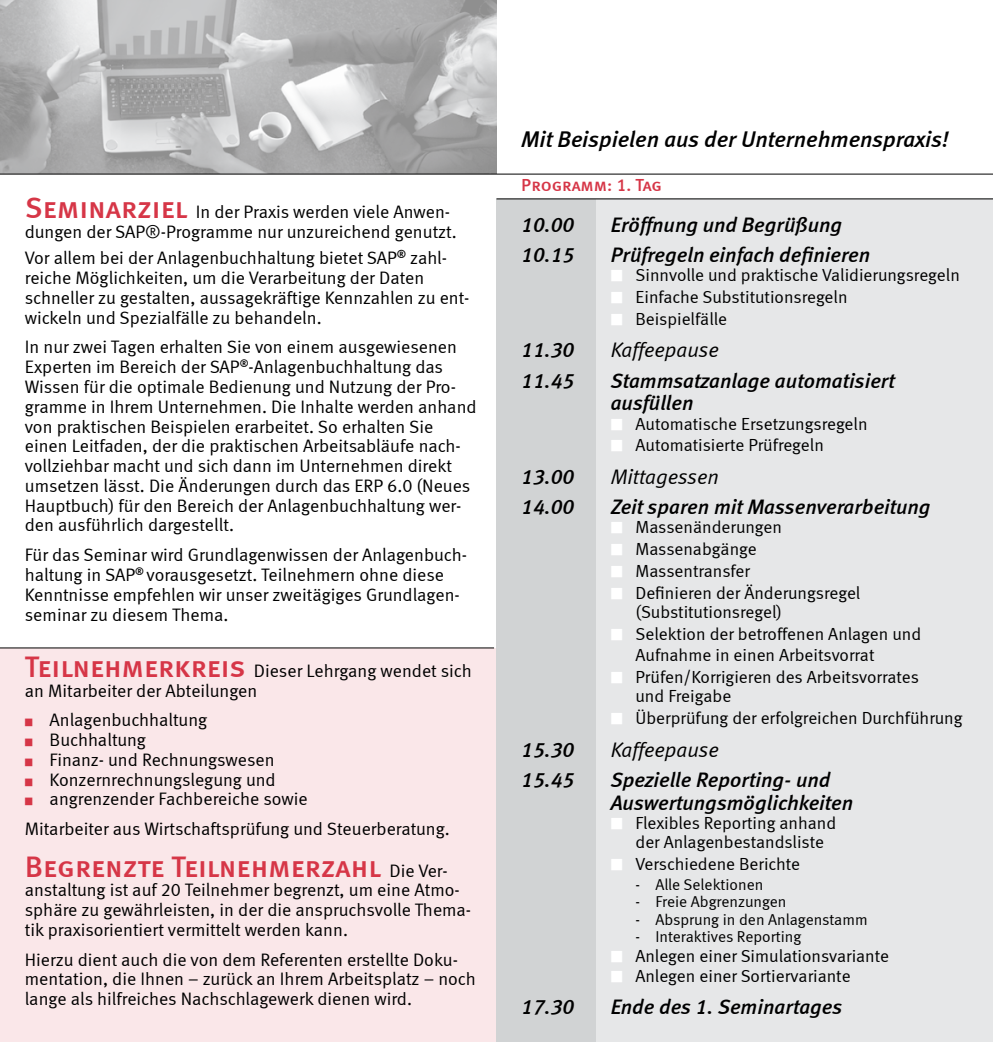
<style>
.page{position:relative;width:993px;height:1042px;background:#fff}
.page>*{position:absolute;margin:0;border:0;box-sizing:border-box;transform-origin:0 0}
.t1{font:29.75px "Meta Medium LF Caps";color:#d63647}
.t2{font:italic 22.75px "Meta Medium LF";color:#000}
.t3{font:italic 21px/22.8px "Meta Medium LF";color:#000}
.t4{font:italic 21px "Meta Normal LF";color:#000}
.t5{font:18.03px/19.8px "Meta Normal LF";color:#000}
.t6{font:17.5px/19.2px "Meta Normal";color:#000}
.t7{font:17.5px "Meta Medium LF Caps";letter-spacing:-.005em;color:#d63647}
.t8{font:15.75px "Meta Normal";color:#000}
.s1{font-family:"Meta Medium LF Caps";font-size:29.75px;color:#d63647}
.s2{color:#d63647}
.s3{font-family:"Meta Normal LF";font-size:18.03px;color:#000}
.s4{color:#fff}
</style>
<div class="page">
<div style="left:0;top:648px;width:496px;height:394px;background:#fae7e9"></div>
<img style="left:0;top:0;width:496px;height:174px">
<div style="left:496px;top:198px;width:496px;height:844px;background:#e6e7e8"></div>
<hr style="left:992px;top:198px;width:1px;height:844px;background:#e6e7e8">
<div style="left:496px;top:199px;width:99px;height:843px;background:#d1d3d4"></div>
<hr style="left:992px;top:199px;width:1px;height:843px;background:#d1d3d4">
<hr style="left:496px;top:198px;width:496px;height:1px;background:#000">
<hr style="left:0;top:647px;width:494px;height:1px;background:#000">
<hr style="left:0;top:174px;width:992px;height:1px;background:#000">
<p class="t5" style="left:25px;top:202px;width:433px"><span class="s1">Seminarziel</span> In der Praxis werden viele Anwen&shy;dungen der SAP®-Programme nur unzureichend genutzt.</p>
<p class="t5" style="left:25px;top:248px;width:446px">Vor allem bei der Anlagenbuchhaltung bietet SAP<sup>®</sup> zahl&shy;reiche Möglichkeiten, um die Verarbeitung der Daten schneller zu gestalten, aussagekräftige Kennzahlen zu ent&shy;wickeln und Spezialfälle zu behandeln.</p>
<p class="t5" style="left:25px;top:337px;width:453px">In nur zwei Tagen erhalten Sie von einem ausgewiesenen Experten im Bereich der SAP<sup>®</sup>-Anlagenbuchhaltung das Wissen für die optimale Bedienung und Nutzung der Pro&shy;gramme in Ihrem Unternehmen. Die Inhalte werden anhand von praktischen Beispielen erarbeitet. So erhalten Sie einen Leitfaden, der die praktischen Arbeitsabläufe nach&shy;vollziehbar macht und sich dann im Unternehmen direkt umsetzen lässt. Die Änderungen durch das ERP 6.0 (Neues Hauptbuch) für den Bereich der Anlagenbuchhaltung wer&shy;den ausführlich dargestellt.</p>
<p class="t5" style="left:25px;top:545px;width:443px">Für das Seminar wird Grundlagenwissen der Anlagenbuch&shy;haltung in SAP<sup>®</sup> vorausgesetzt. Teilnehmern ohne diese Kenntnisse empfehlen wir unser zweitägiges Grundlagen&shy;seminar zu diesem Thema.</p>
<p class="t5" style="left:25px;top:660px;width:448px"><span class="s1">Teilnehmerkreis</span> Dieser Lehrgang wendet sich an Mitarbeiter der Abteilungen</p>
<p class="t5" style="left:25px;top:710px;width:184px"><span class="s2">■</span> Anlagenbuchhaltung</p>
<p class="t5" style="left:25px;top:730px;width:123px"><span class="s2">■</span> Buchhaltung</p>
<p class="t5" style="left:25px;top:749px;width:251px"><span class="s2">■</span> Finanz- und Rechnungswesen</p>
<p class="t5" style="left:25px;top:769px;width:252px"><span class="s2">■</span> Konzernrechnungslegung und</p>
<p class="t5" style="left:25px;top:784px;width:426px;line-height:29.8px"><span class="s2">■</span> angrenzender Fachbereiche sowie<br>Mitarbeiter aus Wirtschaftsprüfung und Steuerberatung.</p>
<h1 class="t1" style="left:25px;top:849px;width:424px">Begrenzte Teilnehmerzahl <span class="s3">Die Ver-</span></h1>
<p class="t5" style="left:25px;top:880px;width:447px">anstaltung ist auf 20 Teilnehmer begrenzt, um eine Atmo&shy;sphäre zu gewährleisten, in der die anspruchsvolle Thema&shy;tik praxisorientiert vermittelt werden kann.</p>
<p class="t5" style="left:25px;top:949px;width:452px">Hierzu dient auch die von dem Referenten erstellte Doku&shy;mentation, die Ihnen – zurück an Ihrem Arbeitsplatz – noch lange als hilfreiches Nachschlagewerk dienen wird.</p>
<p class="t2" style="left:521px;top:126px;width:429px">Mit Beispielen aus der Unternehmenspraxis!</p>
<p class="t7" style="left:521px;top:175px;width:142px">Programm: 1. Tag</p>
<p class="t3" style="left:521px;top:213px;width:54px">10.00</p>
<p class="t3" style="left:610px;top:213px;width:233px">Eröffnung und Begrüßung</p>
<p class="t3" style="left:521px;top:243px;width:54px">10.15</p>
<p class="t3" style="left:610px;top:243px;width:261px">Prüfregeln einfach definieren</p>
<p class="t6" style="left:610px;top:265px;width:350px"><span class="s4">■</span> Sinnvolle und praktische Validierungsregeln</p>
<p class="t6" style="left:610px;top:287px;width:238px"><span class="s4">■</span> Einfache Substitutionsregeln</p>
<p class="t6" style="left:610px;top:309px;width:118px"><span class="s4">■</span> Beispielfälle</p>
<p class="t3" style="left:521px;top:338px;width:54px">11.30</p>
<p class="t4" style="left:610px;top:338px;width:110px">Kaffeepause</p>
<p class="t3" style="left:521px;top:368px;width:54px">11.45</p>
<p class="t3" style="left:610px;top:368px;width:285px">Stammsatzanlage automatisiert ausfüllen</p>
<p class="t6" style="left:610px;top:414px;width:258px"><span class="s4">■</span> Automatische Ersetzungsregeln</p>
<p class="t6" style="left:610px;top:435px;width:215px"><span class="s4">■</span> Automatisierte Prüfregeln</p>
<p class="t3" style="left:521px;top:465px;width:54px">13.00</p>
<p class="t4" style="left:610px;top:464px;width:110px">Mittagessen</p>
<p class="t3" style="left:521px;top:495px;width:54px">14.00</p>
<p class="t3" style="left:610px;top:495px;width:321px">Zeit sparen mit Massenverarbeitung</p>
<p class="t6" style="left:610px;top:517px;width:173px"><span class="s4">■</span> Massenänderungen</p>
<p class="t6" style="left:610px;top:539px;width:147px"><span class="s4">■</span> Massenabgänge</p>
<p class="t6" style="left:610px;top:561px;width:141px"><span class="s4">■</span> Massentransfer</p>
<p class="t6" style="left:635px;top:583px;width:226px;text-indent:-25px"><span class="s4">■</span> Definieren der Änderungsregel (Substitutionsregel)</p>
<p class="t6" style="left:635px;top:622px;width:287px;line-height:21.7px;text-indent:-25px"><span class="s4">■</span> Selektion der betroffenen Anlagen und<br>Aufnahme in einen Arbeitsvorrat</p>
<p class="t6" style="left:635px;top:667px;width:285px;text-indent:-25px"><span class="s4">■</span> Prüfen/Korrigieren des Arbeitsvorrates und Freigabe</p>
<p class="t6" style="left:610px;top:708px;width:353px"><span class="s4">■</span> Überprüfung der erfolgreichen Durchführung</p>
<p class="t3" style="left:521px;top:738px;width:54px">15.30</p>
<p class="t4" style="left:610px;top:737px;width:110px">Kaffeepause</p>
<p class="t3" style="left:521px;top:768px;width:54px">15.45</p>
<p class="t3" style="left:610px;top:768px;width:244px">Spezielle Reporting- und<br>Auswertungsmöglichkeiten</p>
<p class="t6" style="left:635px;top:813px;width:202px;text-indent:-25px"><span class="s4">■</span> Flexibles Reporting anhand der Anlagenbestandsliste</p>
<p class="t6" style="left:610px;top:854px;width:191px"><span class="s4">■</span> Verschiedene Berichte</p>
<p class="t8" style="left:635px;top:875px;width:129px">- Alle Selektionen</p>
<p class="t8" style="left:635px;top:893px;width:152px">- Freie Abgrenzungen</p>
<p class="t8" style="left:635px;top:910px;width:233px">- Absprung in den Anlagenstamm</p>
<p class="t8" style="left:635px;top:928px;width:167px">- Interaktives Reporting</p>
<p class="t6" style="left:610px;top:946px;width:280px"><span class="s4">■</span> Anlegen einer Simulationsvariante</p>
<p class="t6" style="left:610px;top:966px;width:241px"><span class="s4">■</span> Anlegen einer Sortiervariante</p>
<p class="t3" style="left:521px;top:995px;width:54px">17.30</p>
<p class="t3" style="left:610px;top:995px;width:233px">Ende des 1. Seminartages</p>
</div>
